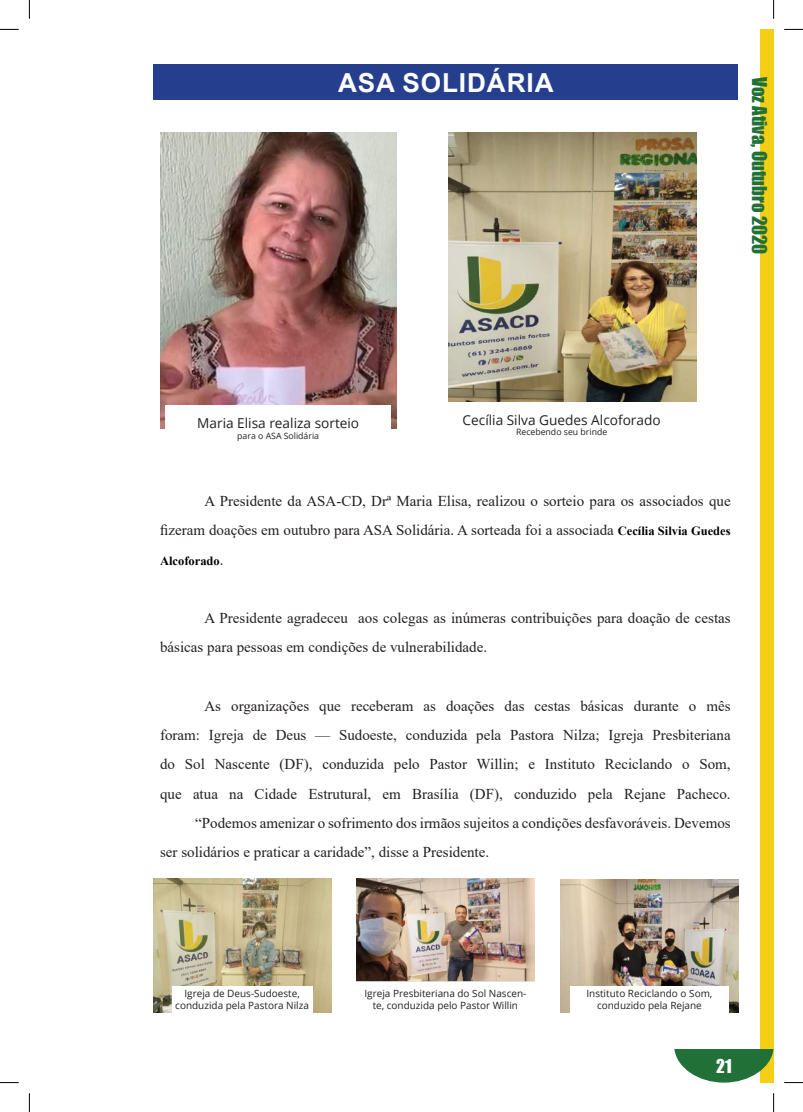
<style>
.page{position:relative;width:803px;height:1112px;background:#fff}
.page>*{position:absolute;margin:0;border:0;box-sizing:border-box;transform-origin:0 0}
.t1{font:700 26.12px "Arial";letter-spacing:.035em;color:#fff}
.t2{font:18.75px "Impact";color:#207038}
.t3{font:17.5px "Impact";color:#fff}
.t4{font:15px/29.2px "Times New Roman";color:#231f20;text-align:right}
.t5{font:13.62px "Open Sans";color:#231f20}
.t6{font:700 12.5px "Times New Roman";color:#000}
.t7{font:10px/12px "Open Sans";color:#231f20;text-align:center}
.t8{font:8.75px "Open Sans";color:#231f20}
.s1{font-weight:700;font-size:12.5px;color:#000}
.s2{font-weight:400;font-size:15px;color:#231f20}
</style>
<div class="page">
<div style="left:760px;top:29px;width:13px;height:1053px;background:#f6cf15"></div>
<svg style="left:674px;top:1049px;width:99px;height:33px"></svg>
<img style="left:153px;top:878px;width:178px;height:134px">
<div style="left:172px;top:985px;width:140px;height:27px;background:#fff"></div>
<img style="left:356px;top:878px;width:178px;height:104px">
<img style="left:560px;top:879px;width:178px;height:133px">
<div style="left:570px;top:985px;width:159px;height:27px;background:#fff"></div>
<img style="left:160px;top:132px;width:236px;height:296px">
<div style="left:165px;top:405px;width:226px;height:46px;background:#fff"></div>
<div style="left:153px;top:64px;width:585px;height:36px;background:#253f8e"></div>
<img style="left:449px;top:132px;width:248px;height:269px">
<svg style="left:0;top:29px;width:19px;height:1px"></svg>
<svg style="left:784px;top:29px;width:19px;height:1px"></svg>
<svg style="left:0;top:1082px;width:19px;height:1px"></svg>
<svg style="left:784px;top:1082px;width:19px;height:1px"></svg>
<svg style="left:29px;top:0;width:1px;height:19px"></svg>
<svg style="left:29px;top:1093px;width:1px;height:18px"></svg>
<svg style="left:773px;top:0;width:1px;height:19px"></svg>
<svg style="left:773px;top:1093px;width:1px;height:18px"></svg>
<h1 class="t1" style="left:338px;top:64px;width:217px">ASA SOLIDÁRIA</h1>
<p class="t2" style="left:774px;top:77px;width:179px;rotate:90deg">Voz Ativa, Outubro 2020</p>
<p class="t5" style="left:197px;top:414px;width:163px">Maria Elisa realiza sorteio</p>
<p class="t8" style="left:237px;top:429px;width:83px">para o ASA Solidária</p>
<p class="t5" style="left:462px;top:410px;width:200px">Cecília Silva Guedes Alcoforado</p>
<p class="t8" style="left:516px;top:426px;width:93px">Recebendo seu brinde</p>
<p class="t4" style="left:160px;top:486px;width:572px">A Presidente da ASA-CD, Drª Maria Elisa, realizou o sorteio para os associados que fizeram doações em outubro para ASA Solidária. A sorteada foi a associada <span class="s1">Cecília Silvia Guedes</span></p>
<p class="t6" style="left:160px;top:551px;width:65px">Alcoforado<span class="s2">.</span></p>
<p class="t4" style="left:160px;top:603px;width:572px;text-align:left;text-indent:44px">A Presidente agradeceu aos colegas as inúmeras contribuições para doação de cestas básicas para pessoas em condições de vulnerabilidade.</p>
<p class="t4" style="left:204px;top:690px;width:528px">As organizações que receberam as doações das cestas básicas durante o mês</p>
<p class="t4" style="left:160px;top:719px;width:572px">foram: Igreja de Deus — Sudoeste, conduzida pela Pastora Nilza; Igreja Presbiteriana</p>
<p class="t4" style="left:160px;top:749px;width:572px">do Sol Nascente (DF), conduzida pelo Pastor Willin; e Instituto Reciclando o Som,</p>
<p class="t4" style="left:160px;top:778px;width:572px">que atua na Cidade Estrutural, em Brasília (DF), conduzido pela Rejane Pacheco.</p>
<p class="t4" style="left:195px;top:807px;width:537px">“Podemos amenizar o sofrimento dos irmãos sujeitos a condições desfavoráveis. Devemos</p>
<p class="t4" style="left:160px;top:836px;width:331px">ser solidários e praticar a caridade”, disse a Presidente.</p>
<p class="t7" style="left:175px;top:986px;width:135px">Igreja de Deus-Sudoeste, conduzida pela Pastora Nilza</p>
<p class="t7" style="left:364px;top:986px;width:163px">Igreja Presbiteriana do Sol Nascen&shy;te, conduzida pelo Pastor Willin</p>
<p class="t7" style="left:586px;top:986px;width:127px">Instituto Reciclando o Som, conduzido pela Rejane</p>
<p class="t3" style="left:716px;top:1051px;width:17px">21</p>
</div>
